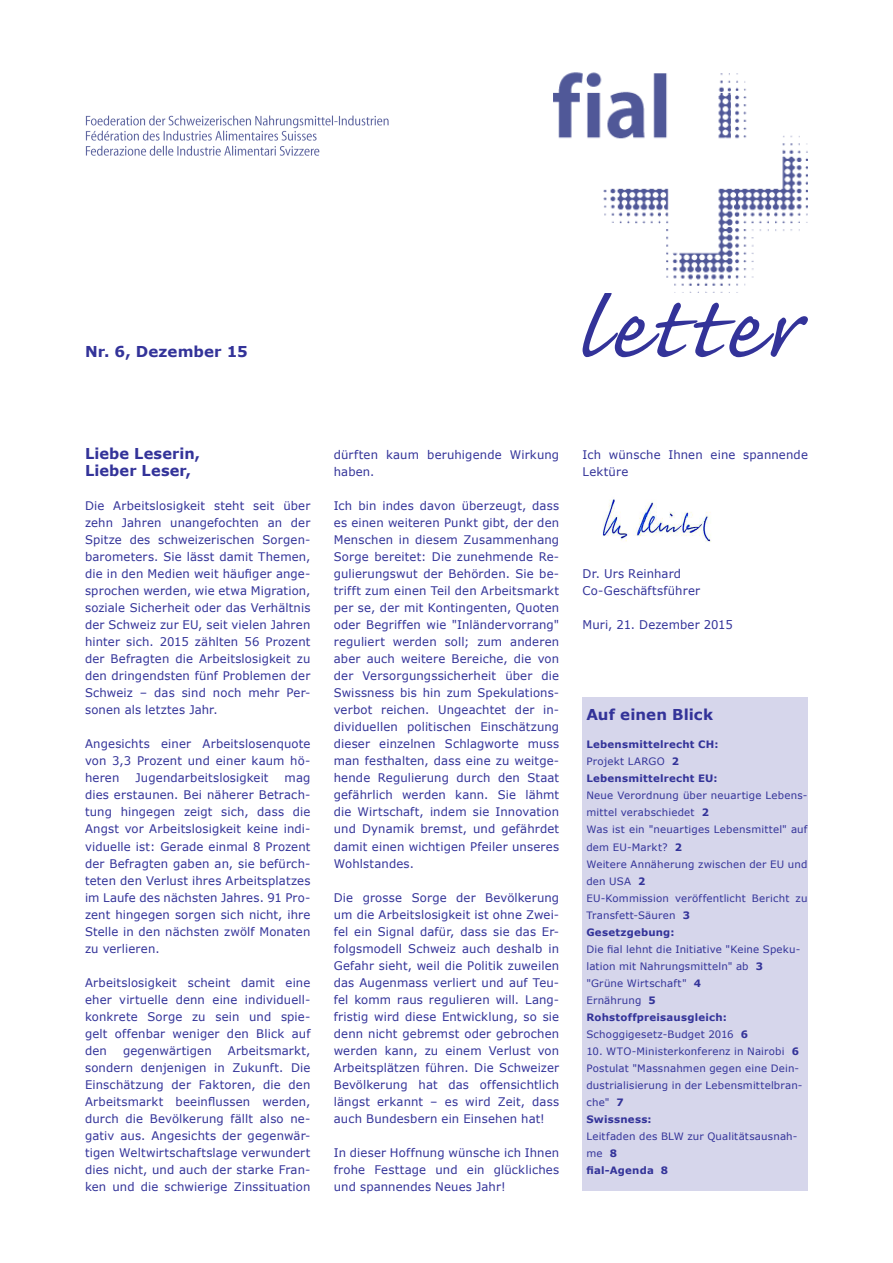
<style>
.page{position:relative;width:893px;height:1263px;background:#fff}
.page>*{position:absolute;margin:0;border:0;box-sizing:border-box;transform-origin:0 0}
.titel{font:700 15px "Verdana";letter-spacing:.01em;color:#339}
.inhaltsv__impressum{font:700 15px "Verdana";letter-spacing:.005em;color:#339}
.fliesstext{font:12px "Verdana";letter-spacing:.015em;color:#339}
.fliesstext-2{font:11.85px/17px "Verdana";letter-spacing:.015em;color:#339;text-align:justify}
.inhaltsv__impressum-2{font:10.2px/17px "Verdana";letter-spacing:.02em;color:#339}
.inhaltsv__impressum-3{font:700 10.2px "Verdana";letter-spacing:.025em;color:#339}
.s1{font-weight:700}
</style>
<div class="page">
<div style="left:582px;top:697px;width:226px;height:494px;background:#d6d6eb"></div>
<svg style="left:583px;top:293px;width:225px;height:64px"></svg>
<img style="left:553px;top:72px;width:255px;height:221px">
<img style="left:85px;top:115px;width:303px;height:41px">
<img style="left:602px;top:499px;width:109px;height:43px">
<p class="titel" style="left:85px;top:341px;width:164px">Nr. 6, Dezember 15</p>
<p class="titel" style="left:85px;top:443px;width:117px">Liebe Leserin,</p>
<p class="titel" style="left:85px;top:460px;width:108px">Lieber Leser,</p>
<p class="fliesstext-2" style="left:85px;top:497px;width:227px">Die Arbeitslosigkeit steht seit über zehn Jahren unangefochten an der Spitze des schweizerischen Sorgen&shy;barometers. Sie lässt damit Themen, die in den Medien weit häufiger ange&shy;sprochen werden, wie etwa Migration, soziale Sicherheit oder das Verhältnis der Schweiz zur EU, seit vielen Jahren hinter sich. 2015 zählten 56 Prozent der Befragten die Arbeitslosigkeit zu den dringendsten fünf Problemen der Schweiz – das sind noch mehr Per&shy;sonen als letztes Jahr.</p>
<p class="fliesstext-2" style="left:85px;top:735px;width:227px">Angesichts einer Arbeitslosenquote von 3,3 Prozent und einer kaum hö&shy;heren</p>
<p class="fliesstext-2" style="left:136px;top:769px;width:135px">Jugendarbeitslosigkeit</p>
<p class="fliesstext-2" style="left:85px;top:769px;width:227px;text-indent:200px">mag dies erstaunen. Bei näherer Betrach&shy;tung hingegen zeigt sich, dass die Angst vor Arbeitslosigkeit keine indi&shy;viduelle ist: Gerade einmal 8 Prozent der Befragten gaben an, sie befürch&shy;teten den Verlust ihres Arbeitsplatzes im Laufe des nächsten Jahres. 91 Pro&shy;zent hingegen sorgen sich nicht, ihre Stelle in den nächsten zwölf Monaten zu verlieren.</p>
<p class="fliesstext-2" style="left:85px;top:974px;width:227px">Arbeitslosigkeit scheint damit eine eher virtuelle denn eine individuell&shy;konkrete Sorge zu sein und spie&shy;gelt offenbar weniger den Blick auf den</p>
<p class="fliesstext-2" style="left:85px;top:1042px;width:227px;text-indent:143px">Arbeitsmarkt, sondern denjenigen in Zukunft. Die Einschätzung der Faktoren, die den Arbeitsmarkt beeinflussen werden, durch die Bevölkerung fällt also ne&shy;gativ aus. Angesichts der gegenwär&shy;tigen Weltwirtschaftslage verwundert dies nicht, und auch der starke Fran&shy;ken und die schwierige Zinssituation</p>
<p class="fliesstext-2" style="left:123px;top:1042px;width:90px">gegenwärtigen</p>
<p class="fliesstext-2" style="left:334px;top:446px;width:227px">dürften kaum beruhigende Wirkung haben.</p>
<p class="fliesstext-2" style="left:334px;top:497px;width:227px">Ich bin indes davon überzeugt, dass es einen weiteren Punkt gibt, der den Menschen in diesem Zusammenhang Sorge bereitet: Die zunehmende Re&shy;gulierungswut der Behörden. Sie be&shy;trifft zum einen Teil den Arbeitsmarkt per se, der mit Kontingenten, Quoten oder Begriffen wie "Inländervorrang" reguliert werden soll; zum anderen aber auch weitere Bereiche, die von der Versorgungssicherheit über die Swissness bis hin zum Spekulations&shy;verbot reichen. Ungeachtet der in&shy;dividuellen politischen Einschätzung dieser einzelnen Schlagworte muss man festhalten, dass eine zu weitge&shy;hende Regulierung durch den Staat gefährlich werden kann. Sie lähmt die Wirtschaft, indem sie Innovation und Dynamik bremst, und gefährdet damit einen wichtigen Pfeiler unseres Wohlstandes.</p>
<p class="fliesstext-2" style="left:334px;top:889px;width:227px">Die grosse Sorge der Bevölkerung um die Arbeitslosigkeit ist ohne Zwei&shy;fel ein Signal dafür, dass sie das Er&shy;folgsmodell Schweiz auch deshalb in Gefahr sieht, weil die Politik zuweilen das Augenmass verliert und auf Teu&shy;fel komm raus regulieren will. Lang&shy;fristig wird diese Entwicklung, so sie denn nicht gebremst oder gebrochen werden kann, zu einem Verlust von Arbeitsplätzen führen. Die Schweizer Bevölkerung hat das offensichtlich längst erkannt – es wird Zeit, dass auch Bundesbern ein Einsehen hat!</p>
<p class="fliesstext-2" style="left:334px;top:1144px;width:227px">In dieser Hoffnung wünsche ich Ihnen frohe Festtage und ein glückliches und spannendes Neues Jahr!</p>
<p class="fliesstext-2" style="left:583px;top:446px;width:227px">Ich wünsche Ihnen eine spannende<br>Lektüre</p>
<p class="fliesstext" style="left:583px;top:566px;width:100px">Dr. Urs Reinhard</p>
<p class="fliesstext" style="left:583px;top:583px;width:119px">Co-Geschäftsführer</p>
<p class="fliesstext" style="left:583px;top:617px;width:152px">Muri, 21. Dezember 2015</p>
<p class="inhaltsv__impressum" style="left:586px;top:704px;width:128px">Auf einen Blick</p>
<p class="inhaltsv__impressum-3" style="left:586px;top:737px;width:134px">Lebensmittelrecht CH:</p>
<p class="inhaltsv__impressum-2" style="left:586px;top:753px;width:94px">Projekt LARGO <span class="s1">2</span></p>
<p class="inhaltsv__impressum-3" style="left:586px;top:771px;width:133px">Lebensmittelrecht EU:</p>
<p class="inhaltsv__impressum-2" style="left:586px;top:787px;width:223px">Neue Verordnung über neuartige Lebens&shy;mittel verabschiedet <span class="s1">2</span></p>
<p class="inhaltsv__impressum-2" style="left:586px;top:821px;width:223px">Was ist ein "neuartiges Lebensmittel" auf dem EU-Markt? <span class="s1">2</span></p>
<p class="inhaltsv__impressum-2" style="left:586px;top:855px;width:223px">Weitere Annäherung zwischen der EU und den USA <span class="s1">2</span></p>
<p class="inhaltsv__impressum-2" style="left:586px;top:889px;width:223px">EU-Kommission veröffentlicht Bericht zu<br>Transfett-Säuren <span class="s1">3</span></p>
<p class="inhaltsv__impressum-3" style="left:586px;top:924px;width:90px">Gesetzgebung:</p>
<p class="inhaltsv__impressum-2" style="left:586px;top:940px;width:215px">Die fial lehnt die Initiative "Keine Speku&shy;lation mit Nahrungsmitteln" ab <span class="s1">3</span></p>
<p class="inhaltsv__impressum-2" style="left:586px;top:974px;width:116px">"Grüne Wirtschaft" <span class="s1">4</span></p>
<p class="inhaltsv__impressum-2" style="left:586px;top:991px;width:71px">Ernährung <span class="s1">5</span></p>
<p class="inhaltsv__impressum-3" style="left:586px;top:1010px;width:142px">Rohstoffpreisausgleich:</p>
<p class="inhaltsv__impressum-2" style="left:586px;top:1025px;width:163px">Schoggigesetz-Budget 2016 <span class="s1">6</span></p>
<p class="inhaltsv__impressum-2" style="left:586px;top:1042px;width:214px">10. WTO-Ministerkonferenz in Nairobi <span class="s1">6</span></p>
<p class="inhaltsv__impressum-2" style="left:586px;top:1059px;width:218px">Postulat "Massnahmen gegen eine Dein&shy;dustrialisierung in der Lebensmittelbran&shy;che" <span class="s1">7</span></p>
<p class="inhaltsv__impressum-3" style="left:586px;top:1112px;width:67px">Swissness:</p>
<p class="inhaltsv__impressum-2" style="left:586px;top:1127px;width:213px">Leitfaden des BLW zur Qualitätsausnah&shy;me <span class="s1">8</span></p>
<p class="inhaltsv__impressum-3" style="left:586px;top:1163px;width:83px">fial-Agenda 8</p>
</div>
